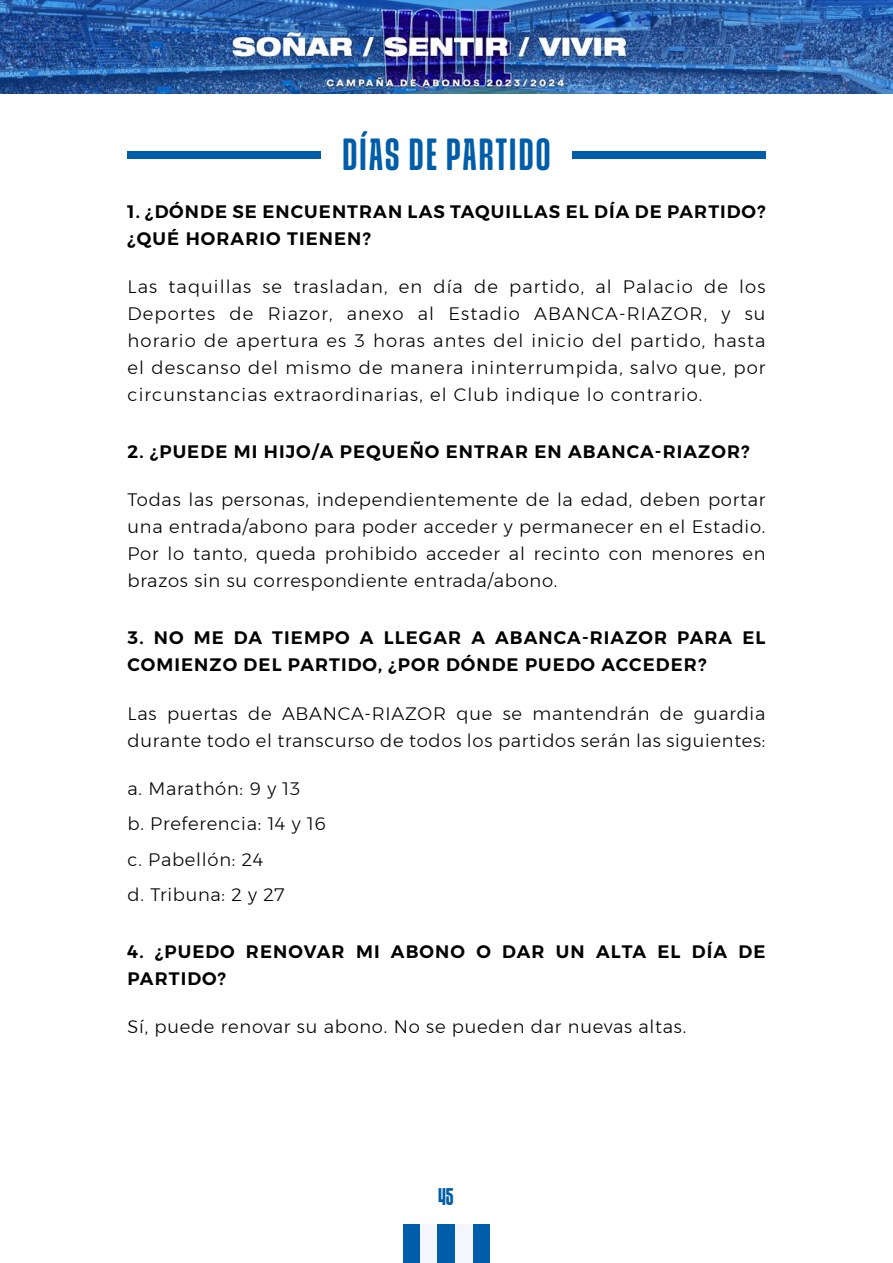
<style>
.page{position:relative;width:893px;height:1263px;background:#fff}
.page>*{position:absolute;margin:0;border:0;box-sizing:border-box;transform-origin:0 0}
.sub-apartado{font:100 extra-condensed 45px "Snug Variable";letter-spacing:.05em;color:#005da9}
.t1{font:24px "GRNORCH";color:#005da9}
.PARRAFO-2122{font:300 18px/27px "Montserrat";letter-spacing:.04em;color:#000;text-align:justify}
.PreguntaFAQ{font:600 18px/27px "Montserrat";letter-spacing:.06em;color:#000}
.PARRAFO-2122-2{font:600 18px/27px "Montserrat";letter-spacing:.06em;color:#000}
</style>
<div class="page">
<svg style="left:0;top:93px;width:893px;height:1px"></svg>
<img style="left:0;top:0;width:893px;height:93px">
<div style="left:128px;top:152px;width:193px;height:7px;background:#005da9"></div>
<div style="left:572px;top:152px;width:193px;height:7px;background:#005da9"></div>
<div style="left:403px;top:1225px;width:17px;height:38px;background:#005da9"></div>
<div style="left:420px;top:1225px;width:18px;height:38px;background:#f4f6fc"></div>
<div style="left:438px;top:1225px;width:17px;height:38px;background:#005da9"></div>
<div style="left:472px;top:1225px;width:18px;height:38px;background:#005da9"></div>
<div style="left:455px;top:1225px;width:17px;height:38px;background:#f4f6fc"></div>
<p class="sub-apartado" style="left:342px;top:132px;width:210px">DÍAS DE PARTIDO</p>
<p class="PARRAFO-2122-2" style="left:128px;top:198px;width:639px">1. ¿DÓNDE SE ENCUENTRAN LAS TAQUILLAS EL DÍA DE PARTIDO? ¿QUÉ HORARIO TIENEN?</p>
<p class="PARRAFO-2122" style="left:128px;top:273px;width:639px">Las taquillas se trasladan, en día de partido, al Palacio de los Deportes de Riazor, anexo al Estadio ABANCA-RIAZOR, y su horario de apertura es 3 horas antes del inicio del partido, hasta el descanso del mismo de manera ininterrumpida, salvo que, por circunstancias extraordinarias, el Club indique lo contrario.</p>
<p class="PreguntaFAQ" style="left:128px;top:438px;width:623px">2. ¿PUEDE MI HIJO/A PEQUEÑO ENTRAR EN ABANCA-RIAZOR?</p>
<p class="PARRAFO-2122" style="left:128px;top:486px;width:639px">Todas las personas, independientemente de la edad, deben portar una entrada/abono para poder acceder y permanecer en el Estadio.<br>Por lo tanto, queda prohibido acceder al recinto con menores en brazos sin su correspondiente entrada/abono.</p>
<p class="PreguntaFAQ" style="left:128px;top:624px;width:639px">3. NO ME DA TIEMPO A LLEGAR A ABANCA-RIAZOR PARA EL<br>COMIENZO DEL PARTIDO, ¿POR DÓNDE PUEDO ACCEDER?</p>
<p class="PARRAFO-2122" style="left:128px;top:699px;width:639px">Las puertas de ABANCA-RIAZOR que se mantendrán de guardia durante todo el transcurso de todos los partidos serán las siguientes:</p>
<p class="PARRAFO-2122" style="left:128px;top:775px;width:174px">a. Marathón: 9 y 13</p>
<p class="PARRAFO-2122" style="left:128px;top:810px;width:200px">b. Preferencia: 14 y 16</p>
<p class="PARRAFO-2122" style="left:128px;top:846px;width:137px">c. Pabellón: 24</p>
<p class="PARRAFO-2122" style="left:128px;top:881px;width:158px">d. Tribuna: 2 y 27</p>
<p class="PreguntaFAQ" style="left:128px;top:938px;width:639px">4. ¿PUEDO RENOVAR MI ABONO O DAR UN ALTA EL DÍA DE<br>PARTIDO?</p>
<p class="PARRAFO-2122" style="left:128px;top:1013px;width:560px">Sí, puede renovar su abono. No se pueden dar nuevas altas.</p>
<h2 class="t1" style="left:438px;top:1184px;width:17px">45</h2>
</div>
